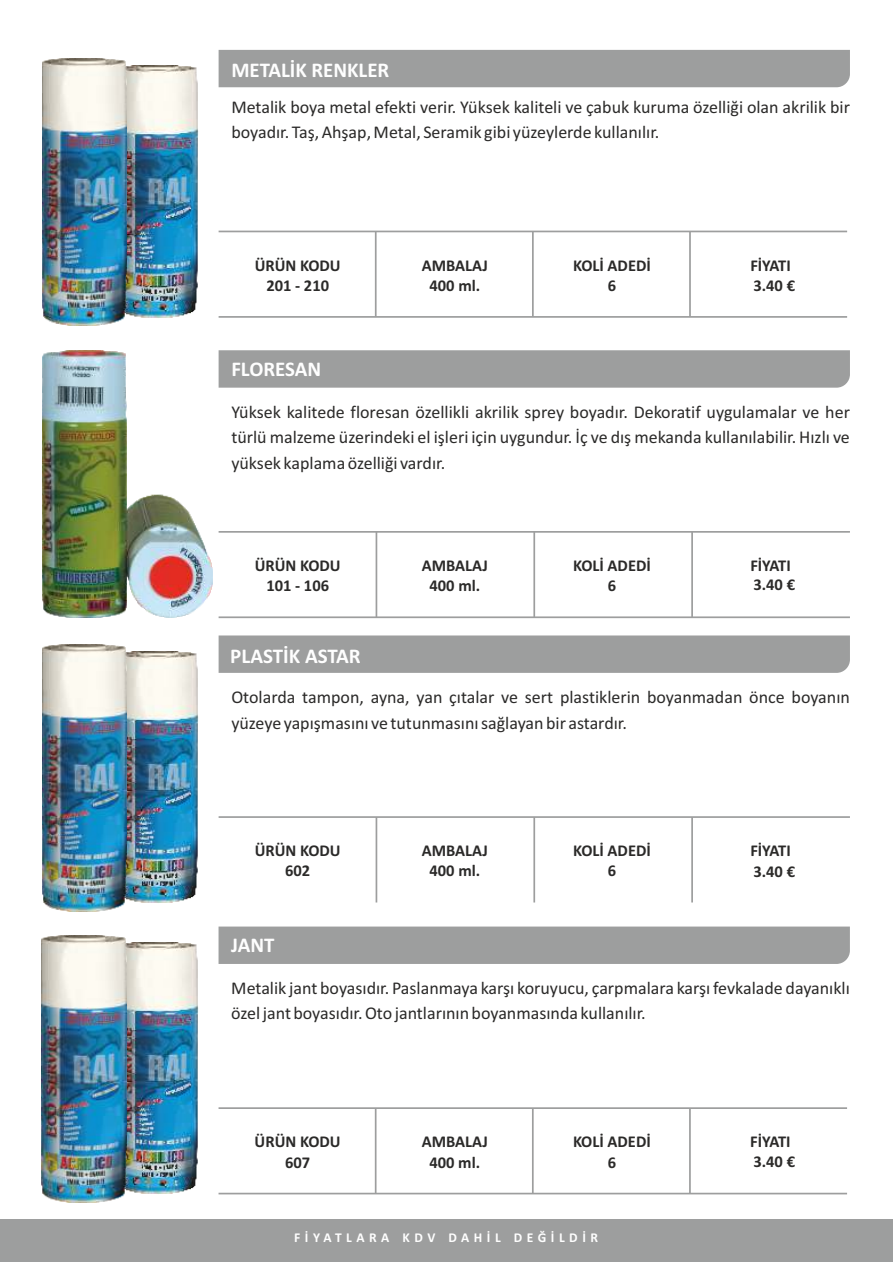
<style>
.page{position:relative;width:893px;height:1263px;background:#fff}
.page>*{position:absolute;margin:0;border:0;box-sizing:border-box;transform-origin:0 0}
.t1{font:700 21px "Calibri";color:#fefefe}
.t2{font:18px/25.2px "Calibri";color:#2b2a29}
.t3{font:700 16.5px/20.1px "Calibri";color:#2b2a29;text-align:center}
.t4{font:700 13.5px "Calibri";letter-spacing:.335em;color:#fefefe}
</style>
<div class="page">
<div style="left:0;top:1219px;width:893px;height:43px;background:#9d9e9e"></div>
<img style="left:127px;top:651px;width:72px;height:252px">
<img style="left:42px;top:644px;width:85px;height:267px">
<div style="left:219px;top:635px;width:631px;height:38px;background:#9d9e9e"></div>
<hr style="left:219px;top:816px;width:631px;height:2px;background:#9d9e9e">
<hr style="left:376px;top:817px;width:1px;height:85px;background:#9d9e9e">
<hr style="left:533px;top:817px;width:2px;height:85px;background:#9d9e9e">
<hr style="left:691px;top:817px;width:2px;height:85px;background:#9d9e9e">
<div style="left:219px;top:350px;width:631px;height:38px;background:#9d9e9e"></div>
<hr style="left:219px;top:531px;width:631px;height:2px;background:#9d9e9e">
<hr style="left:376px;top:532px;width:1px;height:85px;background:#9d9e9e">
<hr style="left:533px;top:532px;width:2px;height:85px;background:#9d9e9e">
<hr style="left:691px;top:532px;width:2px;height:85px;background:#9d9e9e">
<hr style="left:219px;top:616px;width:631px;height:2px;background:#9d9e9e">
<img style="left:42px;top:350px;width:170px;height:267px">
<div style="left:219px;top:50px;width:631px;height:37px;background:#9d9e9e"></div>
<hr style="left:219px;top:231px;width:628px;height:1px;background:#9d9e9e">
<hr style="left:375px;top:231px;width:2px;height:86px;background:#9d9e9e">
<hr style="left:532px;top:231px;width:2px;height:86px;background:#9d9e9e">
<hr style="left:689px;top:231px;width:2px;height:86px;background:#9d9e9e">
<hr style="left:219px;top:316px;width:628px;height:2px;background:#9d9e9e">
<img style="left:127px;top:66px;width:72px;height:252px">
<img style="left:42px;top:58px;width:85px;height:267px">
<img style="left:127px;top:942px;width:72px;height:252px">
<img style="left:42px;top:935px;width:85px;height:267px">
<div style="left:219px;top:926px;width:631px;height:38px;background:#9d9e9e"></div>
<hr style="left:219px;top:1107px;width:628px;height:2px;background:#9d9e9e">
<hr style="left:375px;top:1108px;width:1px;height:85px;background:#9d9e9e">
<hr style="left:532px;top:1108px;width:2px;height:85px;background:#9d9e9e">
<hr style="left:689px;top:1108px;width:2px;height:85px;background:#9d9e9e">
<hr style="left:219px;top:1193px;width:628px;height:1px;background:#9d9e9e">
<p class="t1" style="left:231px;top:61px;width:159px">METALİK RENKLER</p>
<p class="t2" style="left:231px;top:96px;width:620px">Metalik boya metal efekti verir. Yüksek kaliteli ve çabuk kuruma özelliği olan akrilik bir boyadır. Taş, Ahşap, Metal, Seramik gibi yüzeylerde kullanılır.</p>
<p class="t3" style="left:255px;top:256px;width:88px">ÜRÜN KODU<br>201 - 210</p>
<p class="t3" style="left:422px;top:256px;width:68px">AMBALAJ<br>400 ml.</p>
<p class="t3" style="left:750px;top:257px;width:46px;text-align:left">FİYATI<br>3.40 €</p>
<p class="t3" style="left:573px;top:256px;width:79px">KOLİ ADEDİ<br>6</p>
<p class="t1" style="left:231px;top:360px;width:91px">FLORESAN</p>
<p class="t2" style="left:231px;top:401px;width:620px;text-align:justify">Yüksek kalitede floresan özellikli akrilik sprey boyadır. Dekoratif uygulamalar ve her türlü malzeme üzerindeki el işleri için uygundur. İç ve dış mekanda kullanılabilir. Hızlı ve yüksek kaplama özelliği vardır.</p>
<p class="t3" style="left:255px;top:557px;width:88px">ÜRÜN KODU<br>101 - 106</p>
<p class="t3" style="left:422px;top:557px;width:68px">AMBALAJ<br>400 ml.</p>
<p class="t3" style="left:573px;top:557px;width:79px">KOLİ ADEDİ</p>
<p class="t3" style="left:750px;top:557px;width:42px">FİYATI</p>
<p class="t3" style="left:753px;top:575px;width:43px">3.40 €</p>
<p class="t3" style="left:608px;top:577px;width:10px">6</p>
<p class="t1" style="left:230px;top:647px;width:132px">PLASTİK ASTAR</p>
<p class="t2" style="left:231px;top:686px;width:620px">Otolarda tampon, ayna, yan çıtalar ve sert plastiklerin boyanmadan önce boyanın yüzeye yapışmasını ve tutunmasını sağlayan bir astardır.</p>
<p class="t3" style="left:255px;top:842px;width:88px">ÜRÜN KODU<br>602</p>
<p class="t3" style="left:422px;top:842px;width:68px">AMBALAJ<br>400 ml.</p>
<p class="t3" style="left:573px;top:842px;width:79px">KOLİ ADEDİ</p>
<p class="t3" style="left:750px;top:842px;width:42px">FİYATI</p>
<p class="t3" style="left:608px;top:862px;width:10px">6</p>
<p class="t3" style="left:753px;top:863px;width:43px">3.40 €</p>
<p class="t1" style="left:231px;top:936px;width:45px">JANT</p>
<p class="t2" style="left:231px;top:977px;width:620px">Metalik jant boyasıdır. Paslanmaya karşı koruyucu, çarpmalara karşı fevkalade dayanıklı özel jant boyasıdır. Oto jantlarının boyanmasında kullanılır.</p>
<p class="t3" style="left:255px;top:1133px;width:88px">ÜRÜN KODU<br>607</p>
<p class="t3" style="left:422px;top:1133px;width:68px">AMBALAJ<br>400 ml.</p>
<p class="t3" style="left:573px;top:1133px;width:79px">KOLİ ADEDİ<br>6</p>
<p class="t3" style="left:750px;top:1133px;width:42px">FİYATI</p>
<p class="t3" style="left:753px;top:1153px;width:43px">3.40 €</p>
<p class="t4" style="left:294px;top:1232px;width:305px">FİYATLARA KDV DAHİL DEĞİLDİR</p>
</div>
